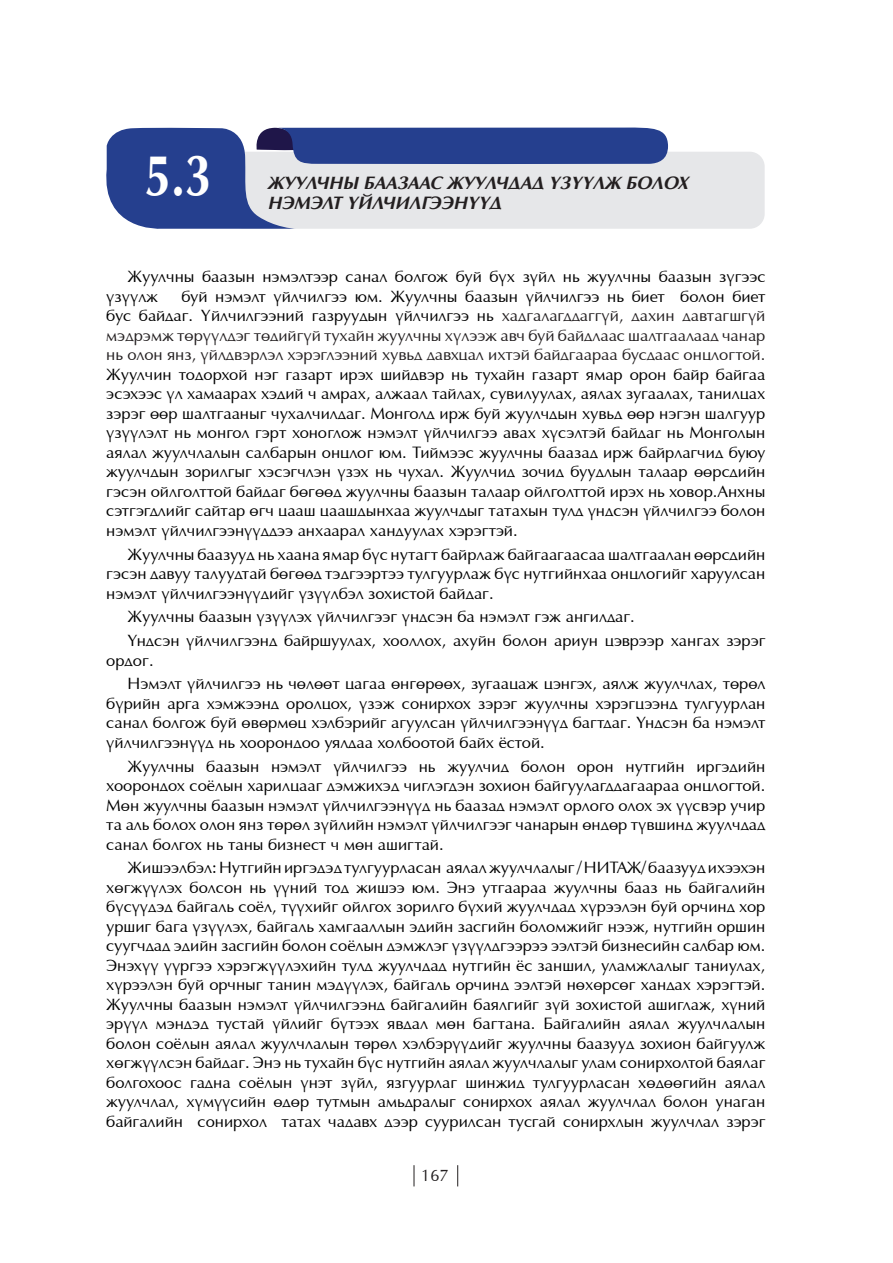
<style>
.page{position:relative;width:893px;height:1263px;background:#fff}
.page>*{position:absolute;margin:0;border:0;box-sizing:border-box;transform-origin:0 0}
.t1{font:700 60px "Mogul Opus";color:#fff;scale:.8 1}
.Garchig{font:italic 700 18px/19.5px "Mogul Opus";color:#231f20}
.t2{font:16.5px/19.5px "Mogul Opus";color:#000;text-align:justify}
.t3{font:16.5px "Mogul Opus";color:#231f20}
.s1{color:#231f20}
</style>
<div class="page">
<svg style="left:414px;top:1165px;width:1px;height:21px"></svg>
<svg style="left:457px;top:1165px;width:1px;height:21px"></svg>
<div style="left:229px;top:152px;width:536px;height:77px;background:#e6e7e9;border-radius:15px"></div>
<svg style="left:106px;top:127px;width:562px;height:102px"></svg>
<p class="t1" style="left:145px;top:142px;width:85px">5.3</p>
<p class="Garchig" style="left:268px;top:174px;width:422px">ЖУУЛЧНЫ БААЗААС ЖУУЛЧДАД ҮЗҮҮЛЖ БОЛОХ<br>НЭМЭЛТ ҮЙЛЧИЛГЭЭНҮҮД</p>
<p class="t2" style="left:106px;top:268px;width:661px;text-indent:21px">Жуулчны баазын нэмэлтээр санал болгож буй бүх зүйл нь жуулчны баазын зүгээс үзүүлж</p>
<p class="t2" style="left:106px;top:287px;width:661px;text-indent:75px">буй нэмэлт үйлчилгээ юм. Жуулчны баазын үйлчилгээ нь биет болон биет бус байдаг. Үйлчилгээний газруудын үйлчилгээ нь <span class="s1">хадгалагддаггүй, дахин давтагшгүй мэдрэмж төрүүлдэг төдийгүй тухайн жуулчны хүлээж авч буй байдлаас шалтгаалаад чанар нь олон янз, үйлдвэрлэл хэрэглээний хувьд давхцал ихтэй байдгаараа бусдаас онцлогтой.<br></span>Жуулчин тодорхой нэг газарт ирэх шийдвэр нь тухайн газарт ямар орон байр байгаа эсэхээс үл хамаарах хэдий ч амрах, алжаал тайлах, сувилуулах, аялах зугаалах, танилцах зэрэг өөр шалтгааныг чухалчилдаг. Монголд ирж буй жуулчдын хувьд өөр нэгэн шалгуур үзүүлэлт нь монгол гэрт хоноглож нэмэлт үйлчилгээ авах хүсэлтэй байдаг нь Монголын аялал жуулчлалын салбарын онцлог юм. Тиймээс жуулчны баазад ирж байрлагчид буюу жуулчдын зорилгыг хэсэгчлэн үзэх нь чухал. Жуулчид зочид буудлын талаар өөрсдийн гэсэн ойлголттой байдаг бөгөөд жуулчны баазын талаар ойлголттой ирэх нь ховор.Анхны сэтгэгдлийг сайтар өгч цааш цаашдынхаа жуулчдыг татахын тулд үндсэн үйлчилгээ болон нэмэлт үйлчилгээнүүддээ анхаарал хандуулах хэрэгтэй.</p>
<p class="t2" style="left:106px;top:545px;width:661px;text-indent:21px">Жуулчны баазууд нь хаана ямар бүс нутагт байрлаж байгаагаасаа шалтгаалан өөрсдийн гэсэн давуу талуудтай бөгөөд тэдгээртээ тулгуурлаж бүс нутгийнхаа онцлогийг харуулсан нэмэлт үйлчилгээнүүдийг үзүүлбэл зохистой байдаг.</p>
<p class="t2" style="left:128px;top:608px;width:509px">Жуулчны баазын үзүүлэх үйлчилгээг үндсэн ба нэмэлт гэж ангилдаг.</p>
<p class="t2" style="left:106px;top:631px;width:661px;text-indent:21px">Үндсэн үйлчилгээнд байршуулах, хооллох, ахуйн болон ариун цэврээр хангах зэрэг ордог.</p>
<p class="t2" style="left:106px;top:675px;width:661px;text-indent:21px">Нэмэлт үйлчилгээ нь чөлөөт цагаа өнгөрөөх, зугаацаж цэнгэх, аялж жуулчлах, төрөл бүрийн арга хэмжээнд оролцох, үзэж сонирхох зэрэг жуулчны хэрэгцээнд тулгуурлан санал болгож буй өвөрмөц хэлбэрийг агуулсан үйлчилгээнүүд багтдаг. Үндсэн ба нэмэлт үйлчилгээнүүд нь хоорондоо уялдаа холбоотой байх ёстой.</p>
<p class="t2" style="left:106px;top:757px;width:661px;text-indent:21px">Жуулчны баазын нэмэлт үйлчилгээ нь жуулчид болон орон нутгийн иргэдийн хоорондох соёлын харилцааг дэмжихэд чиглэгдэн зохион байгуулагддагаараа онцлогтой.<br>Мөн жуулчны баазын нэмэлт үйлчилгээнүүд нь баазад нэмэлт орлого олох эх үүсвэр учир та аль болох олон янз төрөл зүйлийн нэмэлт үйлчилгээг чанарын өндөр түвшинд жуулчдад санал болгох нь таны бизнест ч мөн ашигтай.</p>
<p class="t2" style="left:106px;top:859px;width:661px;text-indent:21px">Жишээлбэл: Нутгийн иргэдэд тулгуурласан аялал жуулчлалыг / НИТАЖ/ баазууд ихээхэн хөгжүүлэх болсон нь үүний тод жишээ юм. Энэ утгаараа жуулчны бааз нь байгалийн бүсүүдэд байгаль соёл, түүхийг ойлгох зорилго бүхий жуулчдад хүрээлэн буй орчинд хор уршиг бага үзүүлэх, байгаль хамгааллын эдийн засгийн боломжийг нээж, нутгийн оршин суугчдад эдийн засгийн болон соёлын дэмжлэг үзүүлдгээрээ ээлтэй бизнесийн салбар юм.<br>Энэхүү үүргээ хэрэгжүүлэхийн тулд жуулчдад нутгийн ёс заншил, уламжлалыг таниулах, хүрээлэн буй орчныг танин мэдүүлэх, байгаль орчинд ээлтэй нөхөрсөг хандах хэрэгтэй.<br>Жуулчны баазын нэмэлт үйлчилгээнд байгалийн баялгийг зүй зохистой ашиглаж, хүний эрүүл мэндэд тустай үйлийг бүтээх явдал мөн багтана. Байгалийн аялал жуулчлалын болон соёлын аялал жуулчлалын төрөл хэлбэрүүдийг жуулчны баазууд зохион байгуулж хөгжүүлсэн байдаг. Энэ нь тухайн бүс нутгийн аялал жуулчлалыг улам сонирхолтой баялаг болгохоос гадна соёлын үнэт зүйл, язгуурлаг шинжид тулгуурласан хөдөөгийн аялал жуулчлал, хүмүүсийн өдөр тутмын амьдралыг сонирхох аялал жуулчлал болон унаган байгалийн сонирхол татах чадавх дээр суурилсан тусгай сонирхлын жуулчлал зэрэг</p>
<p class="t3" style="left:421px;top:1166px;width:29px">167</p>
</div>
